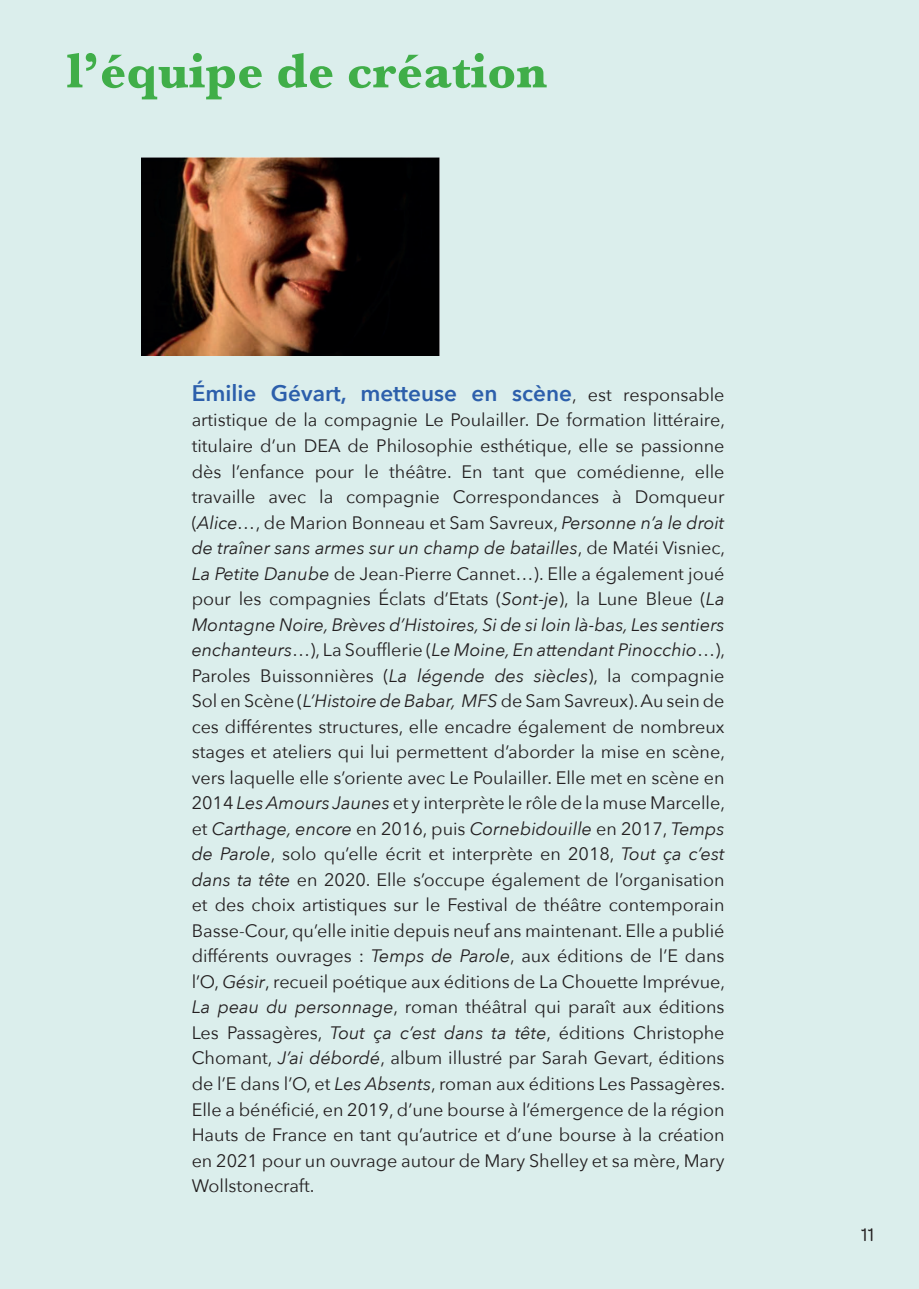
<style>
.page{position:relative;width:919px;height:1289px;background:#fff}
.page>*{position:absolute;margin:0;border:0;box-sizing:border-box;transform-origin:0 0}
.t1{font:700 51px "Baskerville";color:#40ae49}
.t2{font:600 22.5px "Avenir Next";color:#2c5fab}
.t3{font:19.5px "Omnes";color:#231f20}
.t4{font:18px/25.5px "Avenir Next";color:#231f20;text-align:justify}
.s1{font-weight:400;font-size:18px;color:#231f20}
.s2{font-style:italic}
</style>
<div class="page">
<div style="left:0;top:0;width:918px;height:1288px;background:#dbeeec"></div>
<img style="left:141px;top:158px;width:298px;height:197px">
<h1 class="t1" style="left:67px;top:35px;width:481px">l’équipe de création</h1>
<p class="t2" style="left:192px;top:374px;width:534px">Émilie Gévart, metteuse en scène<span class="s1">, est responsable</span></p>
<p class="t4" style="left:192px;top:406px;width:535px">artistique de la compagnie Le Poulailler. De formation littéraire, titulaire d’un DEA de Philosophie esthétique, elle se passionne dès l’enfance pour le théâtre. En tant que comédienne, elle travaille avec la compagnie Correspondances à Domqueur (<span class="s2">Alice…</span>, de Marion Bonneau et Sam Savreux, <span class="s2">Personne n’a le droit de traîner sans armes sur un champ de batailles</span>, de Matéi Visniec, <span class="s2">La Petite Danube</span> de Jean-Pierre Cannet…). Elle a également joué pour les compagnies Éclats d’Etats (<span class="s2">Sont-je</span>), la Lune Bleue (<span class="s2">La Montagne Noire, Brèves d’Histoires, Si de si loin là-bas, Les sentiers enchanteurs</span>…), La Soufflerie (<span class="s2">Le Moine, En attendant Pinocchio</span>…), Paroles Buissonnières (<span class="s2">La légende des siècles</span>), la compagnie Sol en Scène (<span class="s2">L’Histoire de Babar, MFS</span> de Sam Savreux). Au sein de ces différentes structures, elle encadre également de nombreux stages et ateliers qui lui permettent d’aborder la mise en scène, vers laquelle elle s’oriente avec Le Poulailler. Elle met en scène en 2014 <span class="s2">Les Amours Jaunes</span> et y interprète le rôle de la muse Marcelle, et <span class="s2">Carthage, encore</span> en 2016, puis <span class="s2">Cornebidouille</span> en 2017, <span class="s2">Temps de Parole</span>, solo qu’elle écrit et interprète en 2018, <span class="s2">Tout ça c’est dans ta tête</span> en 2020. Elle s’occupe également de l’organisation et des choix artistiques sur le Festival de théâtre contemporain Basse-Cour, qu’elle initie depuis neuf ans maintenant. Elle a publié différents ouvrages : <span class="s2">Temps de Parole</span>, aux éditions de l’E dans l’O, <span class="s2">Gésir</span>, recueil poétique aux éditions de La Chouette Imprévue, <span class="s2">La peau du personnage</span>, roman théâtral qui paraît aux éditions Les Passagères, <span class="s2">Tout ça c’est dans ta tête</span>, éditions Christophe Chomant, <span class="s2">J’ai débordé</span>, album illustré par Sarah Gevart, éditions de l’E dans l’O, et <span class="s2">Les Absents</span>, roman aux éditions Les Passagères.<br>Elle a bénéficié, en 2019, d’une bourse à l’émergence de la région Hauts de France en tant qu’autrice et d’une bourse à la création en 2021 pour un ouvrage autour de Mary Shelley et sa mère, Mary Wollstonecraft.</p>
<p class="t3" style="left:861px;top:1221px;width:15px">11</p>
</div>
